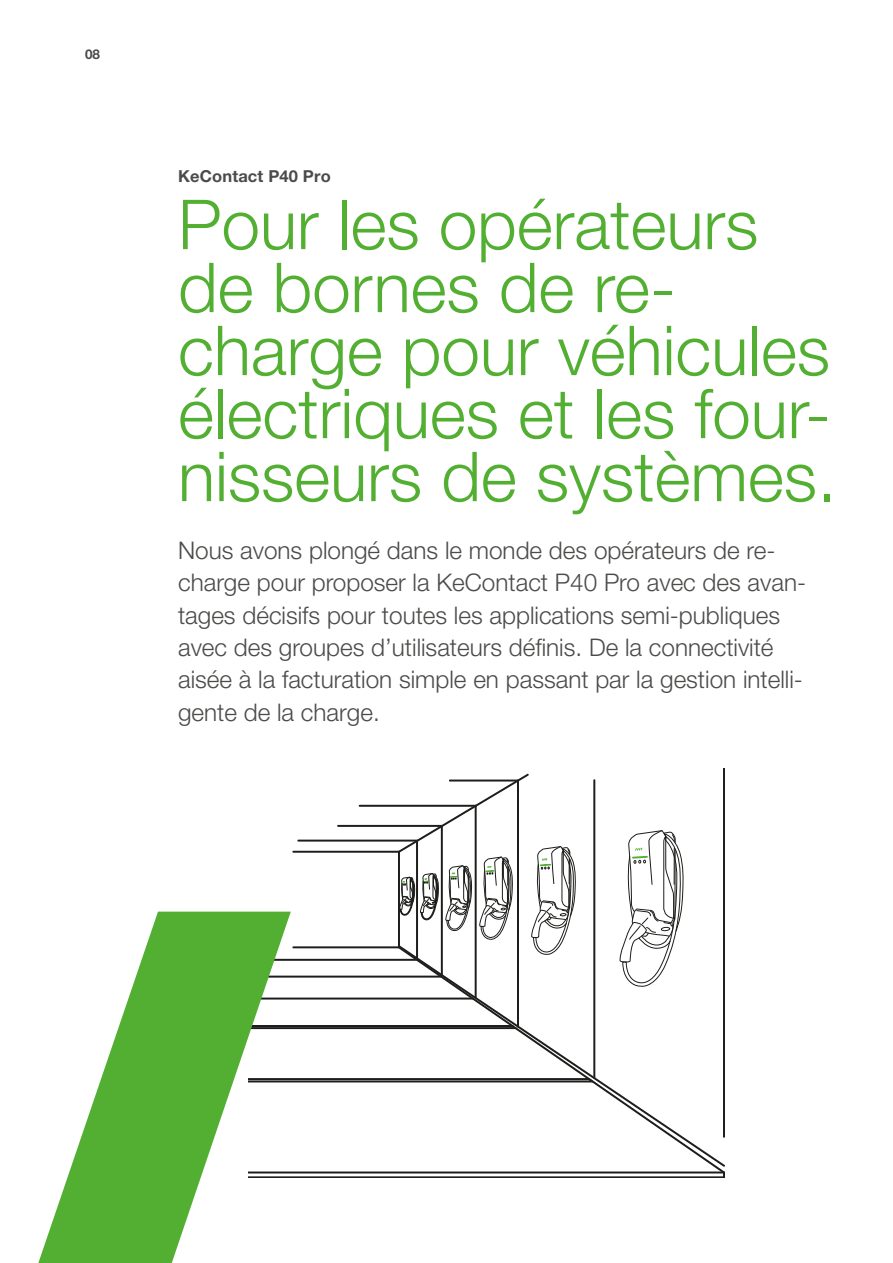
<style>
.page{position:relative;width:893px;height:1263px;background:#fff}
.page>*{position:absolute;margin:0;border:0;box-sizing:border-box;transform-origin:0 0}
.t1{font:300 69px/63px "Helvetica Neue LT Pro";color:#53af32}
.t2{font:300 24.3px/32.4px "Helvetica Neue LT Pro";color:#4b4b4a}
.t3{font:700 16.5px "Helvetica Neue LT Pro";letter-spacing:.01em;color:#4b4b4a}
.t4{font:700 13.5px "Helvetica Neue LT Pro";color:#4b4b4a}
</style>
<div class="page">
<div style="left:293px;top:947px;width:107px;height:1px;border:1px solid #1d1d1b"></div>
<svg style="left:291px;top:1172px;width:434px;height:6px"></svg>
<svg style="left:291px;top:1078px;width:107px;height:4px"></svg>
<svg style="left:291px;top:1025px;width:107px;height:4px"></svg>
<svg style="left:291px;top:998px;width:107px;height:1px"></svg>
<svg style="left:291px;top:976px;width:107px;height:1px"></svg>
<div style="left:251px;top:959px;width:167px;height:1px;border:1px solid #1d1d1b"></div>
<div style="left:293px;top:851px;width:107px;height:1px;border:1px solid #1d1d1b"></div>
<svg style="left:723px;top:768px;width:2px;height:6px"></svg>
<div style="left:359px;top:805px;width:117px;height:1px;border:1px solid #1d1d1b"></div>
<div style="left:338px;top:825px;width:105px;height:1px;border:1px solid #1d1d1b"></div>
<div style="left:298px;top:840px;width:120px;height:1px;border:1px solid #1d1d1b"></div>
<svg style="left:398px;top:774px;width:327px;height:399px"></svg>
<svg style="left:620px;top:830px;width:64px;height:165px"></svg>
<svg style="left:531px;top:846px;width:45px;height:122px"></svg>
<svg style="left:479px;top:857px;width:34px;height:92px"></svg>
<svg style="left:446px;top:865px;width:26px;height:76px"></svg>
<svg style="left:399px;top:873px;width:40px;height:47px"></svg>
<svg style="left:38px;top:912px;width:253px;height:351px;fill:#53af32"></svg>
<p class="t4" style="left:85px;top:45px;width:17px">08</p>
<p class="t3" style="left:178px;top:166px;width:154px">KeContact P40 Pro</p>
<h1 class="t1" style="left:178px;top:192px;width:659px">Pour les opérateurs de bornes de re&shy;charge pour véhicules électriques et les four&shy;nisseurs de systèmes.</h1>
<p class="t2" style="left:178px;top:533px;width:630px">Nous avons plongé dans le monde des opérateurs de re&shy;charge pour proposer la KeContact P40 Pro avec des avan&shy;tages décisifs pour toutes les applications semi-publiques avec des groupes d’utilisateurs définis. De la connectivité aisée à la facturation simple en passant par la gestion intelli&shy;gente de la charge.</p>
</div>
